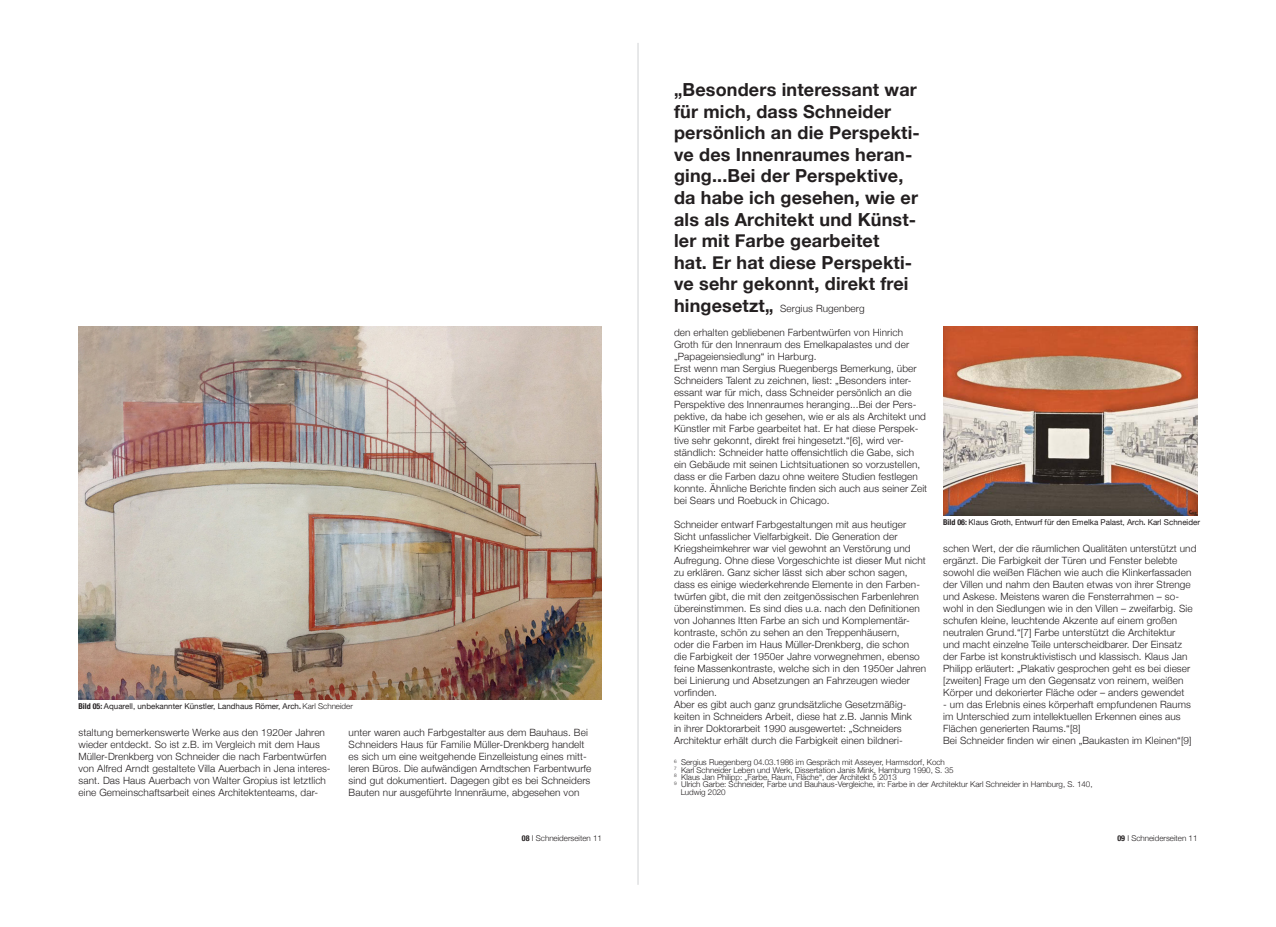
<style>
.page{position:relative;width:1276px;height:927px;background:#fff}
.page>*{position:absolute;margin:0;border:0;box-sizing:border-box;transform-origin:0 0}
.t1{font:700 18px/21.6px "Helvetica Neue";letter-spacing:.01em;color:#231f20}
.t2{font:300 10px/12px "Helvetica Neue";letter-spacing:.01em;color:#231f20}
.t3{font:300 8px "Helvetica Neue";color:#231f20}
.t4{font:8px "Helvetica Neue";color:#231f20}
.s1{font-weight:700;font-stretch:condensed}
.s2{font-weight:300}
.s3{font-weight:700;font-size:18px}
.s4{font-weight:700;font-size:18px;color:#fff}
.s5{font-weight:700;color:#fff}
</style>
<div class="page">
<hr style="left:638px;top:43px;width:1px;height:842px;background:#d1d2d4">
<img style="left:79px;top:326px;width:522px;height:374px">
<img style="left:943px;top:326px;width:254px;height:190px">
<p class="t4" style="left:79px;top:700px;width:276px"><span class="s1">Bild 05:</span> Aquarell, unbekannter Künstler, Landhaus Römer, Arch<span class="s1">.</span> <span class="s2">Karl Schneider</span></p>
<p class="t2" style="left:79px;top:726px;width:254px">staltung bemerkenswerte Werke aus den 1920er Jahren wieder entdeckt. So ist z.B. im Vergleich mit dem Haus Müller-Drenkberg von Schneider die nach Farbentwürfen von Alfred Arndt gestaltete Villa Auerbach in Jena interes&shy;sant. Das Haus Auerbach von Walter Gropius ist letztlich eine Gemeinschaftsarbeit eines Architektenteams, dar-</p>
<p class="t2" style="left:349px;top:726px;width:244px">unter waren auch Farbgestalter aus dem Bauhaus. Bei Schneiders Haus für Familie Müller-Drenkberg handelt es sich um eine weitgehende Einzelleistung eines mitt&shy;leren Büros. Die aufwändigen Arndtschen Farbentwurfe sind gut dokumentiert. Dagegen gibt es bei Schneiders Bauten nur ausgeführte Innenräume, abgesehen von</p>
<p class="t1" style="left:674px;top:79px;width:247px">„Besonders interessant war für mich, dass Schneider persönlich an die Perspekti&shy;ve des Innenraumes heran&shy;ging...Bei der Perspektive, da habe ich gesehen, wie er als als Architekt und Künst&shy;ler mit Farbe gearbeitet<br>hat. Er hat diese Perspekti&shy;ve sehr gekonnt, direkt frei</p>
<p class="t2" style="left:674px;top:302px;width:246px"><span class="s3">hingesetzt„</span><span class="s4">t</span>Sergius Rugenberg<span class="s5">mtes Ham-</span></p>
<p class="t2" style="left:674px;top:325px;width:255px">den erhalten gebliebenen Farbentwürfen von Hinrich Groth für den Innenraum des Emelkapalastes und der „Papageiensiedlung“ in Harburg.<br>Erst wenn man Sergius Ruegenbergs Bemerkung, über Schneiders Talent zu zeichnen, liest: „Besonders inter&shy;essant war für mich, dass Schneider persönlich an die Perspektive des Innenraumes heranging...Bei der Pers&shy;pektive, da habe ich gesehen, wie er als als Architekt und Künstler mit Farbe gearbeitet hat. Er hat diese Perspek&shy;tive sehr gekonnt, direkt frei hingesetzt.“[6], wird ver&shy;ständlich: Schneider hatte offensichtlich die Gabe, sich ein Gebäude mit seinen Lichtsituationen so vorzustellen, dass er die Farben dazu ohne weitere Studien festlegen konnte. Ähnliche Berichte finden sich auch aus seiner Zeit bei Sears und Roebuck in Chicago.</p>
<p class="t2" style="left:674px;top:517px;width:254px">Schneider entwarf Farbgestaltungen mit aus heutiger Sicht unfasslicher Vielfarbigkeit. Die Generation der Kriegsheimkehrer war viel gewohnt an Verstörung und Aufregung. Ohne diese Vorgeschichte ist dieser Mut nicht zu erklären. Ganz sicher lässt sich aber schon sagen, dass es einige wiederkehrende Elemente in den Farben&shy;twürfen gibt, die mit den zeitgenössischen Farbenlehren übereinstimmen. Es sind dies u.a. nach den Definitionen von Johannes Itten Farbe an sich und Komplementär&shy;kontraste, schön zu sehen an den Treppenhäusern,<br>oder die Farben im Haus Müller-Drenkberg, die schon<br>die Farbigkeit der 1950er Jahre vorwegnehmen, ebenso feine Massenkontraste, welche sich in den 1950er Jahren bei Linierung und Absetzungen an Fahrzeugen wieder vorfinden.<br>Aber es gibt auch ganz grundsätzliche Gesetzmäßig&shy;keiten in Schneiders Arbeit, diese hat z.B. Jannis Mink<br>in ihrer Doktorarbeit 1990 ausgewertet: „Schneiders Architektur erhält durch die Farbigkeit einen bildneri-</p>
<p class="t4" style="left:943px;top:517px;width:258px"><span class="s1">Bild 06:</span> Klaus Groth, Entwurf für den Emelka Palast, Arch<span class="s1">.</span> Karl Schneider</p>
<p class="t2" style="left:943px;top:542px;width:255px">schen Wert, der die räumlichen Qualitäten unterstützt und ergänzt. Die Farbigkeit der Türen und Fenster belebte sowohl die weißen Flächen wie auch die Klinkerfassaden der Villen und nahm den Bauten etwas von ihrer Strenge und Askese. Meistens waren die Fensterrahmen – so&shy;wohl in den Siedlungen wie in den Villen – zweifarbig. Sie schufen kleine, leuchtende Akzente auf einem großen neutralen Grund.“[7] Farbe unterstützt die Architektur<br>und macht einzelne Teile unterscheidbarer. Der Einsatz der Farbe ist konstruktivistisch und klassisch. Klaus Jan Philipp erläutert: „Plakativ gesprochen geht es bei dieser [zweiten] Frage um den Gegensatz von reinem, weißen Körper und dekorierter Fläche oder – anders gewendet</p>
<p class="t2" style="left:943px;top:698px;width:250px">- um das Erlebnis eines körperhaft empfundenen Raums im Unterschied zum intellektuellen Erkennen eines aus Flächen generierten Raums.“[8]<br>Bei Schneider finden wir einen „Baukasten im Kleinen“[9]</p>
<p class="t3" style="left:674px;top:756px;width:272px"><sup>6</sup> Sergius Ruegenberg 04.03.1986 im Gespräch mit Asseyer, Harmsdorf, Koch</p>
<p class="t3" style="left:674px;top:763px;width:281px"><sup>7</sup> Karl Schneider Leben und Werk, Dissertation Janis Mink, Hamburg 1990, S. 35</p>
<p class="t3" style="left:674px;top:771px;width:224px"><sup>8</sup> Klaus Jan Philipp: „Farbe, Raum, Fläche“, der Architekt 5 2013</p>
<p class="t3" style="left:674px;top:778px;width:420px"><sup>9</sup> Ulrich Garbe: Schneider, Farbe und Bauhaus-Vergleiche, in: Farbe in der Architektur Karl Schneider in Hamburg, S. 140,</p>
<p class="t3" style="left:680px;top:785px;width:47px">Ludwig 2020</p>
<p class="t3" style="left:522px;top:832px;width:81px"><span class="s1">08</span> I Schneiderseiten 11</p>
<p class="t3" style="left:1117px;top:832px;width:81px"><span class="s1">09</span> I Schneiderseiten 11</p>
</div>
